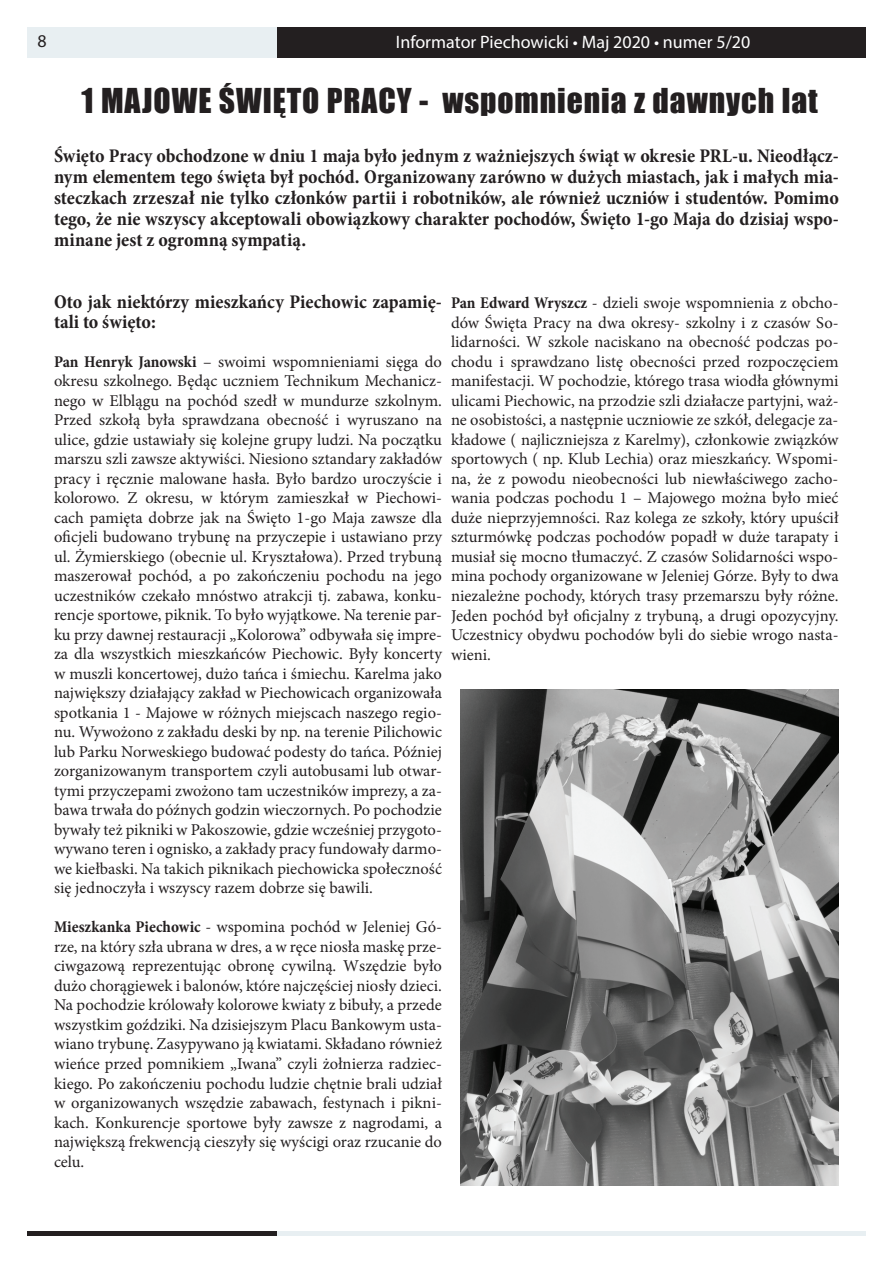
<style>
.page{position:relative;width:893px;height:1263px;background:#fff}
.page>*{position:absolute;margin:0;border:0;box-sizing:border-box;transform-origin:0 0}
.t1{font:31.5px "Impact";letter-spacing:.03em;color:#231f20}
.t2{font:700 condensed 19.5px/21px "Minion Pro";color:#231f20;text-align:justify}
.t3{font:18px "Myriad Pro";color:#fff}
.t4{font:18px "Myriad Pro";color:#231f20}
.t5{font:16.5px/19.5px "Minion Pro";color:#231f20;text-align:justify}
.s1{font-weight:700;font-stretch:condensed}
</style>
<div class="page">
<div style="left:276px;top:27px;width:590px;height:30px;background:#231f20"></div>
<div style="left:27px;top:27px;width:249px;height:30px;background:#e8eff2"></div>
<div style="left:276px;top:1231px;width:590px;height:5px;background:#e8eff2"></div>
<div style="left:27px;top:1231px;width:249px;height:5px;background:#231f20"></div>
<img style="left:460px;top:689px;width:379px;height:497px">
<p class="t4" style="left:38px;top:30px;width:11px">8</p>
<p class="t3" style="left:396px;top:31px;width:356px">Informator Piechowicki • Maj 2020 • numer 5/20</p>
<h1 class="t1" style="left:82px;top:76px;width:738px">1 MAJOWE ŚWIĘTO PRACY - wspomnienia z dawnych lat</h1>
<p class="t2" style="left:54px;top:145px;width:786px">Święto Pracy obchodzone w dniu 1 maja było jednym z ważniejszych świąt w okresie PRL-u. Nieodłącz&shy;nym elementem tego święta był pochód. Organizowany zarówno w dużych miastach, jak i małych mia&shy;steczkach zrzeszał nie tylko członków partii i robotników, ale również uczniów i studentów. Pomimo tego, że nie wszyscy akceptowali obowiązkowy charakter pochodów, Święto 1-go Maja do dzisiaj wspo&shy;minane jest z ogromną sympatią.</p>
<p class="t2" style="left:54px;top:292px;width:389px;line-height:19.5px">Oto jak niektórzy mieszkańcy Piechowic zapamię&shy;tali to święto:</p>
<p class="t5" style="left:54px;top:352px;width:390px"><span class="s1">Pan Henryk Janowski</span> – swoimi wspomnieniami sięga do okresu szkolnego. Będąc uczniem Technikum Mechanicz&shy;nego w Elblągu na pochód szedł w mundurze szkolnym.<br>Przed szkołą była sprawdzana obecność i wyruszano na ulice, gdzie ustawiały się kolejne grupy ludzi. Na początku marszu szli zawsze aktywiści. Niesiono sztandary zakładów pracy i ręcznie malowane hasła. Było bardzo uroczyście i kolorowo. Z okresu, w którym zamieszkał w Piechowi&shy;cach pamięta dobrze jak na Święto 1-go Maja zawsze dla oficjeli budowano trybunę na przyczepie i ustawiano przy ul. Żymierskiego (obecnie ul. Kryształowa). Przed trybuną maszerował pochód, a po zakończeniu pochodu na jego uczestników czekało mnóstwo atrakcji tj. zabawa, konku&shy;rencje sportowe, piknik. To było wyjątkowe. Na terenie par&shy;ku przy dawnej restauracji „Kolorowa” odbywała się impre&shy;za dla wszystkich mieszkańców Piechowic. Były koncerty w muszli koncertowej, dużo tańca i śmiechu. Karelma jako największy działający zakład w Piechowicach organizowała spotkania 1 - Majowe w różnych miejscach naszego regio&shy;nu. Wywożono z zakładu deski by np. na terenie Pilichowic lub Parku Norweskiego budować podesty do tańca. Później zorganizowanym transportem czyli autobusami lub otwar&shy;tymi przyczepami zwożono tam uczestników imprezy, a za&shy;bawa trwała do późnych godzin wieczornych. Po pochodzie bywały też pikniki w Pakoszowie, gdzie wcześniej przygoto&shy;wywano teren i ognisko, a zakłady pracy fundowały darmo&shy;we kiełbaski. Na takich piknikach piechowicka społeczność się jednoczyła i wszyscy razem dobrze się bawili.</p>
<p class="t5" style="left:54px;top:917px;width:389px"><span class="s1">Mieszkanka Piechowic</span> - wspomina pochód w Jeleniej Gó&shy;rze, na który szła ubrana w dres, a w ręce niosła maskę prze&shy;ciwgazową reprezentując obronę cywilną. Wszędzie było dużo chorągiewek i balonów, które najczęściej niosły dzieci.<br>Na pochodzie królowały kolorowe kwiaty z bibuły, a przede wszystkim goździki. Na dzisiejszym Placu Bankowym usta&shy;wiano trybunę. Zasypywano ją kwiatami. Składano również wieńce przed pomnikiem „Iwana” czyli żołnierza radziec&shy;kiego. Po zakończeniu pochodu ludzie chętnie brali udział w organizowanych wszędzie zabawach, festynach i pikni&shy;kach. Konkurencje sportowe były zawsze z nagrodami, a największą frekwencją cieszyły się wyścigi oraz rzucanie do celu.</p>
<p class="t5" style="left:451px;top:293px;width:389px"><span class="s1">Pan Edward Wryszcz</span> - dzieli swoje wspomnienia z obcho&shy;dów Święta Pracy na dwa okresy- szkolny i z czasów So&shy;lidarności. W szkole naciskano na obecność podczas po&shy;chodu i sprawdzano listę obecności przed rozpoczęciem manifestacji. W pochodzie, którego trasa wiodła głównymi ulicami Piechowic, na przodzie szli działacze partyjni, waż&shy;ne osobistości, a następnie uczniowie ze szkół, delegacje za&shy;kładowe ( najliczniejsza z Karelmy), członkowie związków sportowych ( np. Klub Lechia) oraz mieszkańcy. Wspomi&shy;na, że z powodu nieobecności lub niewłaściwego zacho&shy;wania podczas pochodu 1 – Majowego można było mieć duże nieprzyjemności. Raz kolega ze szkoły, który upuścił szturmówkę podczas pochodów popadł w duże tarapaty i musiał się mocno tłumaczyć. Z czasów Solidarności wspo&shy;mina pochody organizowane w Jeleniej Górze. Były to dwa niezależne pochody, których trasy przemarszu były różne.<br>Jeden pochód był oficjalny z trybuną, a drugi opozycyjny.<br>Uczestnicy obydwu pochodów byli do siebie wrogo nasta&shy;wieni.</p>
</div>
